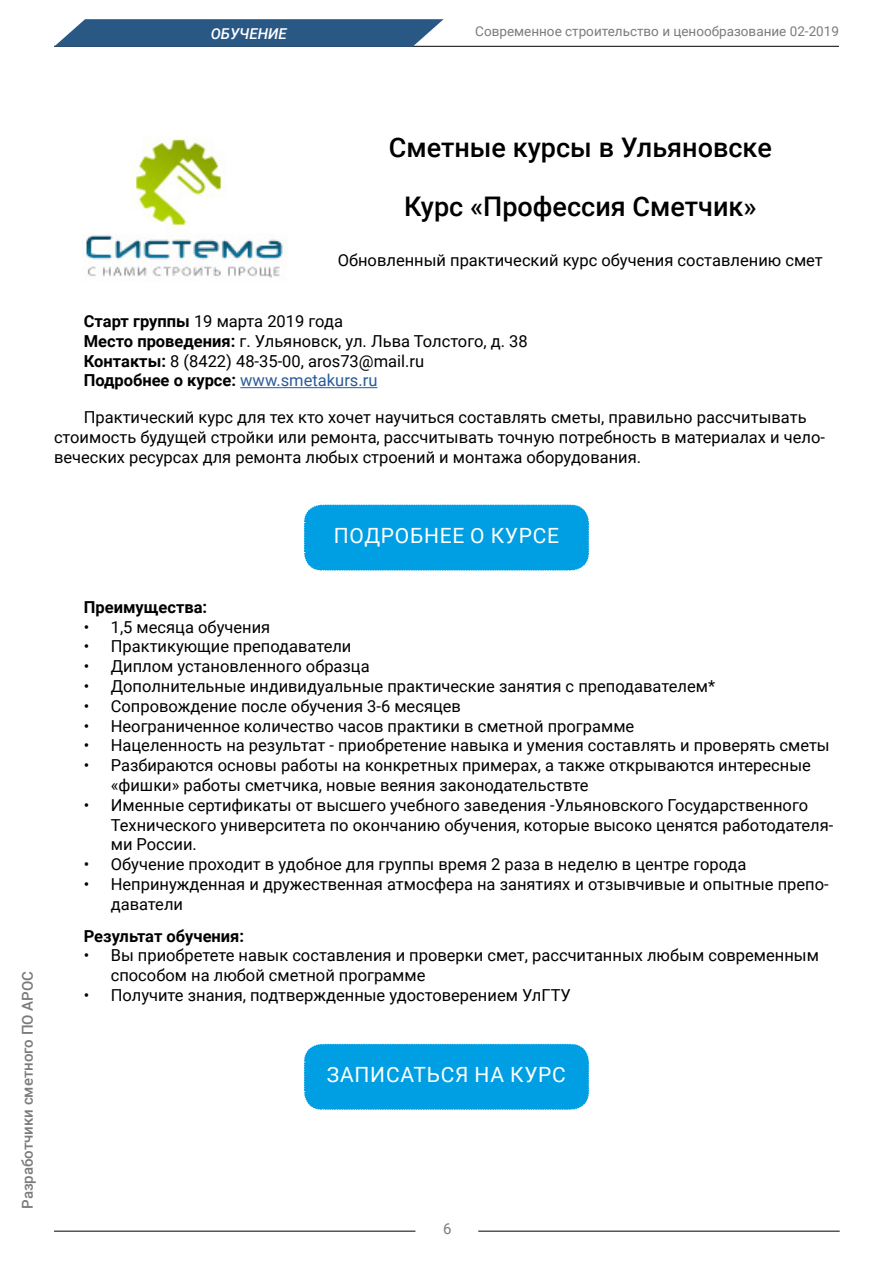
<style>
.page{position:relative;width:893px;height:1263px;background:#fff}
.page>*{position:absolute;margin:0;border:0;box-sizing:border-box;transform-origin:0 0}
.t1{font:500 27px/58.5px "Roboto";color:#000;text-align:center}
.t2{font:21px "Roboto";letter-spacing:.035em;color:#fff}
.t3{font:16.5px/19.8px "Roboto";color:#000}
.t4{font:700 16.5px "Roboto";color:#000}
.t5{font:500 15px "Roboto";color:#7c7b7b}
.t6{font:italic 500 15px "Roboto";color:#fff}
.t7{font:15px "Roboto";color:#7c7b7b}
.t8{font:13.5px "Roboto";color:#7c7b7b}
.s1{font-weight:700}
.s2{color:#275b9b}
</style>
<div class="page">
<hr style="left:54px;top:46px;width:785px;height:1px;background:#000">
<hr style="left:54px;top:1231px;width:361px;height:1px;background:#000">
<hr style="left:478px;top:1231px;width:362px;height:1px;background:#000">
<svg style="left:54px;top:19px;width:390px;height:28px;background:#3b658e"></svg>
<img style="left:85px;top:139px;width:200px;height:139px">
<hr style="left:240px;top:387px;width:137px;height:1px;background:#275b9b">
<div style="left:304px;top:504px;width:285px;height:67px;background:#009fe3"></div>
<div style="left:304px;top:1043px;width:285px;height:67px;background:#009fe3"></div>
<p class="t6" style="left:211px;top:23px;width:77px">ОБУЧЕНИЕ</p>
<p class="t8" style="left:475px;top:21px;width:365px">Современное строительство и ценообразование 02-2019</p>
<h1 class="t1" style="left:389px;top:117px;width:385px">Сметные курсы в Ульяновске<br>Курс «Профессия Сметчик»</h1>
<p class="t3" style="left:338px;top:250px;width:487px">Обновленный практический курс обучения составлению смет</p>
<p class="t3" style="left:84px;top:311px;width:445px"><span class="s1">Старт группы</span> 19 марта 2019 года<br><span class="s1">Место проведения:</span> г. Ульяновск, ул. Льва Толстого, д. 38<br><span class="s1">Контакты:</span> 8 (8422) 48-35-00, aros73@mail.ru<br><span class="s1">Подробнее о курсе:</span> <span class="s2">www.smetakurs.ru</span></p>
<p class="t3" style="left:54px;top:407px;width:772px;text-indent:30px">Практический курс для тех кто хочет научиться составлять сметы, правильно рассчитывать стоимость будущей стройки или ремонта, рассчитывать точную потребность в материалах и чело&shy;веческих ресурсах для ремонта любых строений и монтажа оборудования.</p>
<p class="t5" style="left:17px;top:1209px;width:240px;rotate:-90deg">Разработчики сметного ПО АРОС</p>
<p class="t2" style="left:334px;top:521px;width:227px">ПОДРОБНЕЕ О КУРСЕ</p>
<p class="t4" style="left:84px;top:595px;width:125px">Преимущества:</p>
<p class="t3" style="left:84px;top:616px;width:188px">• 1,5 месяца обучения</p>
<p class="t3" style="left:84px;top:636px;width:269px">• Практикующие преподаватели</p>
<p class="t3" style="left:84px;top:656px;width:287px">• Диплом установленного образца</p>
<p class="t3" style="left:84px;top:675px;width:633px">• Дополнительные индивидуальные практические занятия с преподавателем*</p>
<p class="t3" style="left:84px;top:695px;width:379px">• Сопровождение после обучения 3-6 месяцев</p>
<p class="t3" style="left:84px;top:715px;width:552px">• Неограниченное количество часов практики в сметной программе</p>
<p class="t3" style="left:84px;top:735px;width:747px">• Нацеленность на результат - приобретение навыка и умения составлять и проверять сметы</p>
<p class="t3" style="left:111px;top:755px;width:702px;text-indent:-27px">• Разбираются основы работы на конкретных примерах, а также открываются интересные «фишки» работы сметчика, новые веяния законодательствте</p>
<p class="t3" style="left:111px;top:794px;width:724px;text-indent:-27px">• Именные сертификаты от высшего учебного заведения -Ульяновского Государственного<br>Технического университета по окончанию обучения, которые высоко ценятся работодателя&shy;ми России.</p>
<p class="t3" style="left:84px;top:854px;width:664px">• Обучение проходит в удобное для группы время 2 раза в неделю в центре города</p>
<p class="t3" style="left:111px;top:873px;width:719px;text-indent:-27px">• Непринужденная и дружественная атмосфера на занятиях и отзывчивые и опытные препо&shy;даватели</p>
<p class="t4" style="left:84px;top:924px;width:162px">Результат обучения:</p>
<p class="t3" style="left:111px;top:945px;width:710px;text-indent:-27px">• Вы приобретете навык составления и проверки смет, рассчитанных любым современным способом на любой сметной программе</p>
<p class="t3" style="left:84px;top:984px;width:489px">• Получите знания, подтвержденные удостоверением УлГТУ</p>
<p class="t2" style="left:327px;top:1060px;width:240px">ЗАПИСАТЬСЯ НА КУРС</p>
<p class="t7" style="left:443px;top:1218px;width:10px">6</p>
</div>
